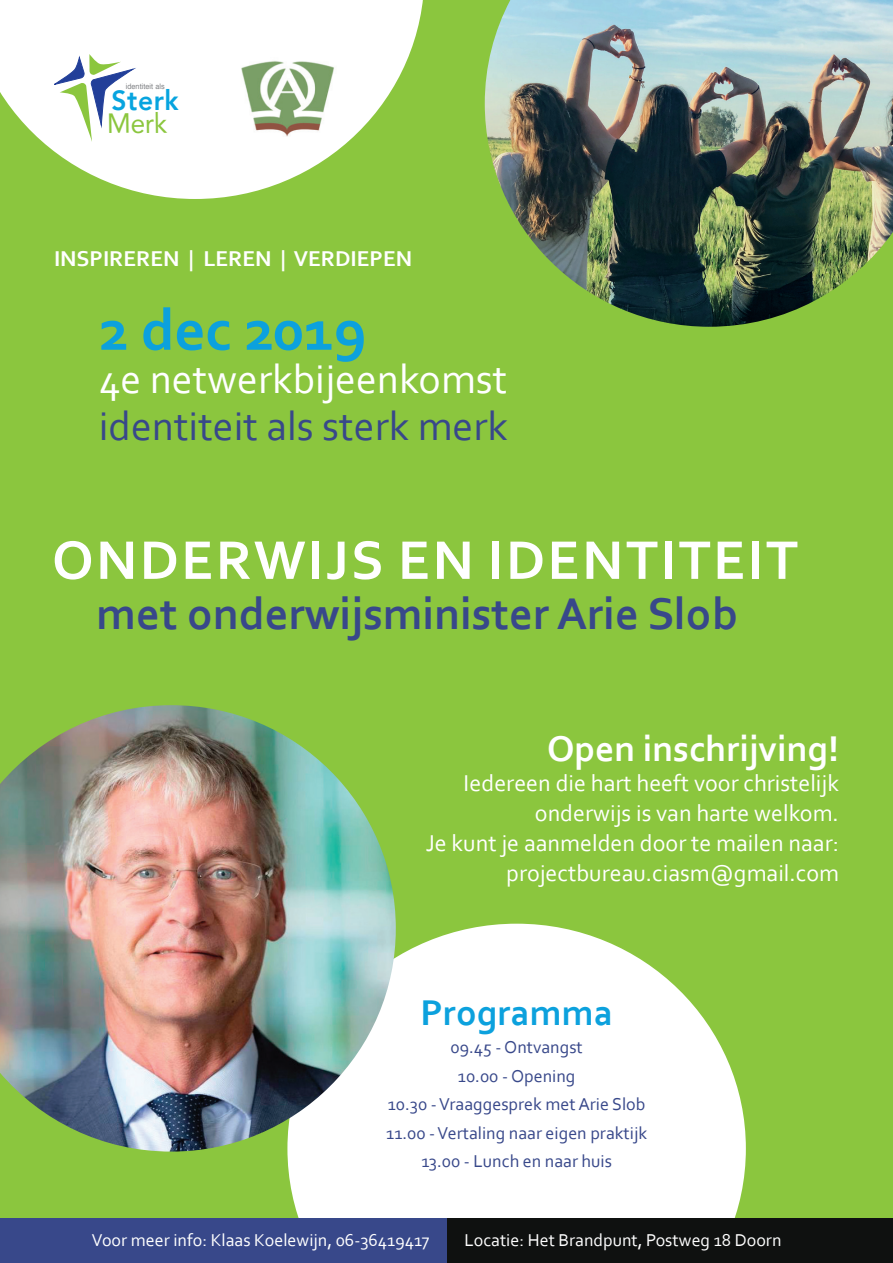
<style>
.page{position:relative;width:893px;height:1263px;background:#fff}
.page>*{position:absolute;margin:0;border:0;box-sizing:border-box;transform-origin:0 0}
.t1{font:700 60px "Corbel";color:#0ca1dd}
.t2{font:700 57px "Corbel";letter-spacing:.04em;color:#fff}
.t3{font:700 46.5px "Corbel";color:#38488a}
.t4{font:42px "Corbel";color:#38488a}
.t5{font:42px "Corbel";color:#fff}
.t6{font:700 37.5px "Corbel";color:#fff}
.t7{font:700 37.5px "Corbel";color:#0ca1dd}
.t8{font:800 27.75px "Avenir";letter-spacing:.02em;color:#07a4df;scale:.95 1}
.t9{font:27.75px "Avenir";color:#8bc63e;scale:.95 1}
.t10{font:24px/30px "Corbel";color:#fff;text-align:right}
.t11{font:700 22.5px "Corbel";color:#fff}
.t12{font:18px/28.5px "Corbel";color:#38488a;text-align:center}
.t13{font:18px "Corbel";color:#fff}
.t14{font:15px "Corbel";color:#fff}
.t15{font:7.65px "Helvetica";letter-spacing:.01em;color:#808285;scale:.95 1}
.s1{color:#8bc63e}
</style>
<div class="page">
<div style="left:0;top:0;width:893px;height:1218px;background:#8bc63e"></div>
<svg style="left:0;top:0;width:423px;height:199px;fill:#fff"></svg>
<svg style="left:54px;top:54px;width:80px;height:88px;background:#d8e1df"></svg>
<img style="left:225px;top:54px;width:124px;height:87px">
<svg style="left:287px;top:924px;width:459px;height:294px;background:#f1f8e9"></svg>
<div style="left:446px;top:1218px;width:447px;height:45px;background:#0f1110"></div>
<div style="left:0;top:1218px;width:446px;height:45px;background:#38488a"></div>
<img style="left:0;top:705px;width:396px;height:446px">
<img style="left:485px;top:0;width:408px;height:327px">
<p class="t15" style="left:126px;top:80px;width:43px">identiteit als</p>
<p class="t8" style="left:112px;top:79px;width:72px">Sterk</p>
<p class="t9" style="left:107px;top:101px;width:65px;rotate:-1deg">Merk</p>
<p class="t11" style="left:54px;top:244px;width:360px">INSPIREREN | LEREN | VERDIEPEN</p>
<h1 class="t1" style="left:99px;top:293px;width:269px">2 dec 2019</h1>
<h3 class="t5" style="left:99px;top:353px;width:410px">4e netwerkbijeenkomst</h3>
<h3 class="t4" style="left:99px;top:400px;width:411px">identiteit als sterk merk</h3>
<h2 class="t2" style="left:52px;top:525px;width:748px">ONDERWIJS EN IDENTITEIT</h2>
<h3 class="t3" style="left:97px;top:585px;width:642px">met onderwijsminister Arie Slob</h3>
<h3 class="t6" style="left:547px;top:725px;width:293px">Open inschrijving!</h3>
<p class="t10" style="left:426px;top:767px;width:415px">Iedereen die hart heeft voor christelijk onderwijs is van harte welkom.<br>Je kunt je aanmelden door te mailen naar: projectbureau.ciasm@gmail.com</p>
<h3 class="t7" style="left:420px;top:989px;width:194px">Programma</h3>
<p class="t12" style="left:386px;top:1033px;width:262px">09.45 - Ontvangst<br>10.00 - Opening<br>10.30 - Vraaggesprek met Arie Slob<br>11.00 - Vertaling naar eigen praktijk<br>13.00 - Lunch en naar huis</p>
<p class="t13" style="left:92px;top:1228px;width:339px">Voor meer info: Klaas Koelewijn, 06-36419417</p>
<p class="t13" style="left:464px;top:1228px;width:319px">Locatie: Het Brandpunt, Postweg 18 Doorn</p>
<p class="t14" style="left:269px;top:1230px;width:357px">2e netwerkbijeenkomst <span class="s1">|</span> Project ‘Identiteit als sterk merk’</p>
</div>
